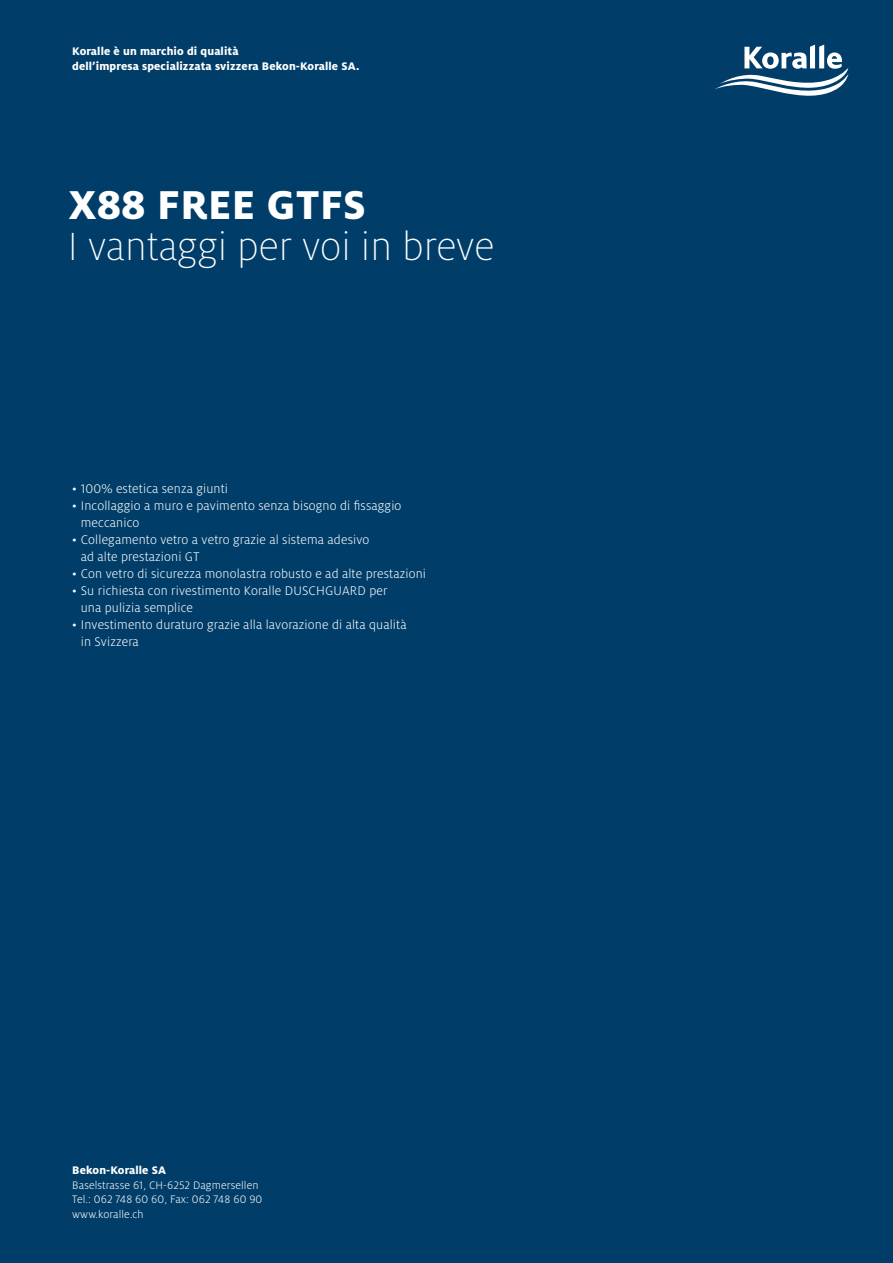
<style>
.page{position:relative;width:893px;height:1263px;background:#003e69}
.page>*{position:absolute;margin:0;border:0;box-sizing:border-box;transform-origin:0 0}
.t1{font:800 44.7px "Milo OT";letter-spacing:.01em;color:#fff}
.t2{font:300 expanded 43.5px "Milo OT";color:#fff}
.t3{font:300 13.8px/17px "Milo OT";letter-spacing:.01em;color:#fff}
.t4{font:800 12.15px/14.9px "Milo OT";letter-spacing:.01em;color:#fff}
.t5{font:300 12px/14.9px "Milo OT";letter-spacing:.01em;color:#fff}
</style>
<div class="page">
<svg style="left:715px;top:45px;width:133px;height:51px"></svg>
<p class="t4" style="left:72px;top:44px;width:289px">Koralle è un marchio di qualità<br>dell’impresa specializzata svizzera Bekon-Koralle SA.</p>
<h1 class="t1" style="left:69px;top:180px;width:299px">X88 FREE GTFS</h1>
<h2 class="t2" style="left:68px;top:223px;width:428px">I vantaggi per voi in breve</h2>
<p class="t3" style="left:72px;top:481px;width:157px">• 100% estetica senza giunti</p>
<p class="t3" style="left:81px;top:498px;width:322px;text-indent:-9px">• Incollaggio a muro e pavimento senza bisogno di fissaggio meccanico</p>
<p class="t3" style="left:81px;top:532px;width:290px;text-indent:-9px">• Collegamento vetro a vetro grazie al sistema adesivo ad alte prestazioni GT</p>
<p class="t3" style="left:72px;top:566px;width:355px">• Con vetro di sicurezza monolastra robusto e ad alte prestazioni</p>
<p class="t3" style="left:81px;top:583px;width:308px;text-indent:-9px">• Su richiesta con rivestimento Koralle DUSCHGUARD per una pulizia semplice</p>
<p class="t3" style="left:81px;top:617px;width:327px;text-indent:-9px">• Investimento duraturo grazie alla lavorazione di alta qualità in Svizzera</p>
<p class="t4" style="left:72px;top:1162px;width:95px">Bekon-Koralle SA</p>
<p class="t5" style="left:72px;top:1177px;width:192px">Baselstrasse 61, CH-6252 Dagmersellen<br>Tel.: 062 748 60 60, Fax: 062 748 60 90 www.koralle.ch</p>
</div>
